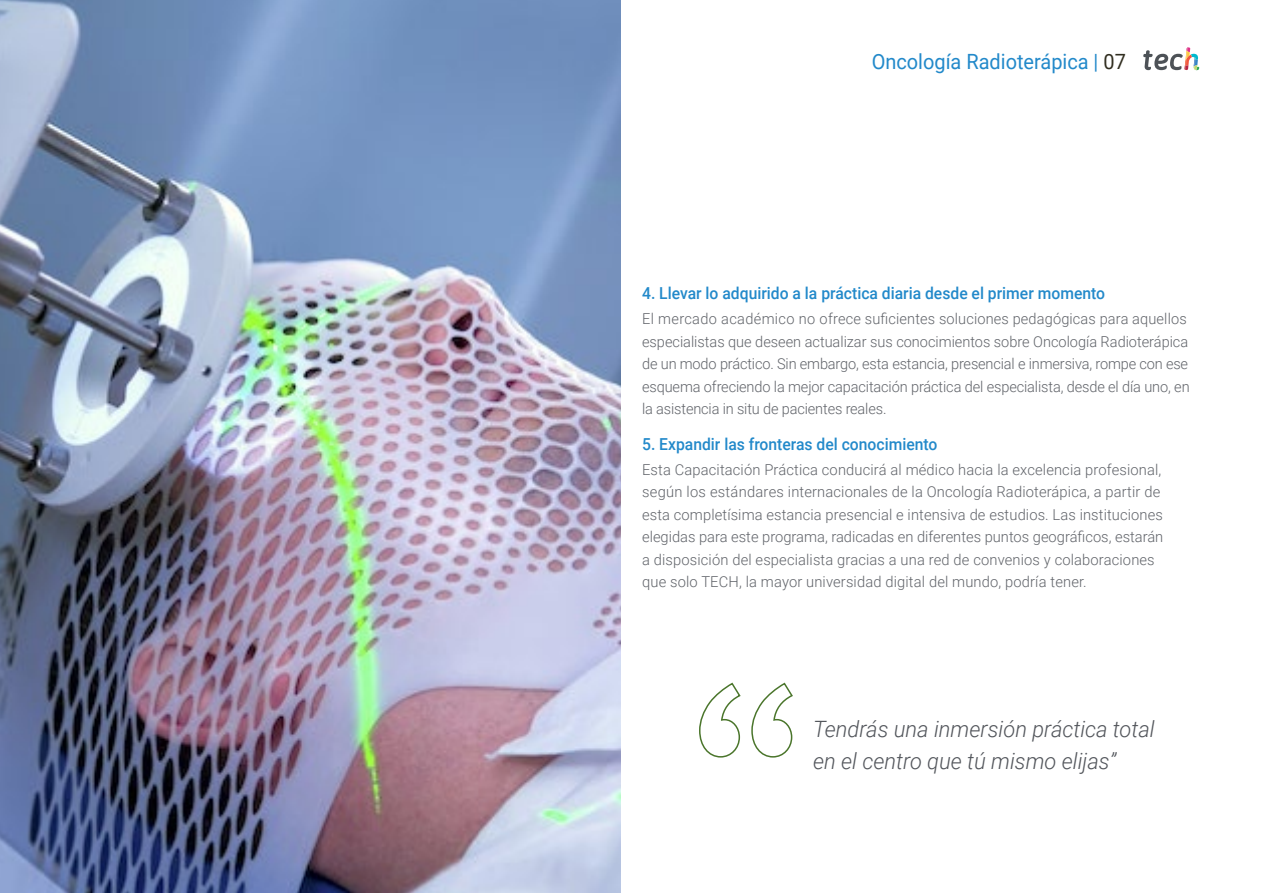
<style>
.page{position:relative;width:1263px;height:893px;background:#fff}
.page>*{position:absolute;margin:0;border:0;box-sizing:border-box;transform-origin:0 0}
.t1{font:italic 300 22.5px/31.5px "Roboto";color:#52555b}
.t2{font:21px "Roboto";color:#2289ca;scale:.95 1}
.t3{font:500 16.5px "Roboto";color:#2289ca;scale:.95 1}
.t4{font:300 15px/22.5px "Roboto";letter-spacing:.01em;color:#61646a}
.t5{font:300 15px/22.5px "Roboto";letter-spacing:-.01em;color:#61646a}
.s1{color:#312e20}
</style>
<div class="page">
<svg style="left:1143px;top:47px;width:56px;height:24px"></svg>
<img style="left:0;top:0;width:621px;height:893px">
<svg style="left:699px;top:682px;width:94px;height:76px"></svg>
<h2 class="t2" style="left:872px;top:47px;width:269px">Oncología Radioterápica | <span class="s1">07</span></h2>
<p class="t3" style="left:642px;top:282px;width:489px">4. Llevar lo adquirido a la práctica diaria desde el primer momento</p>
<p class="t5" style="left:642px;top:307px;width:549px">El mercado académico no ofrece suficientes soluciones pedagógicas para aquellos especialistas que deseen actualizar sus conocimientos sobre Oncología Radioterápica de un modo práctico. Sin embargo, esta estancia, presencial e inmersiva, rompe con ese esquema ofreciendo la mejor capacitación práctica del especialista, desde el día uno, en la asistencia in situ de pacientes reales.</p>
<p class="t3" style="left:642px;top:433px;width:312px">5. Expandir las fronteras del conocimiento</p>
<p class="t4" style="left:642px;top:458px;width:523px">Esta Capacitación Práctica conducirá al médico hacia la excelencia profesional, según los estándares internacionales de la Oncología Radioterápica, a partir de esta completísima estancia presencial e intensiva de estudios. Las instituciones elegidas para este programa, radicadas en diferentes puntos geográficos, estarán a disposición del especialista gracias a una red de convenios y colaboraciones que solo TECH, la mayor universidad digital del mundo, podría tener.</p>
<h1 class="t1" style="left:813px;top:712px;width:343px">Tendrás una inmersión práctica total en el centro que tú mismo elijas”</h1>
</div>
